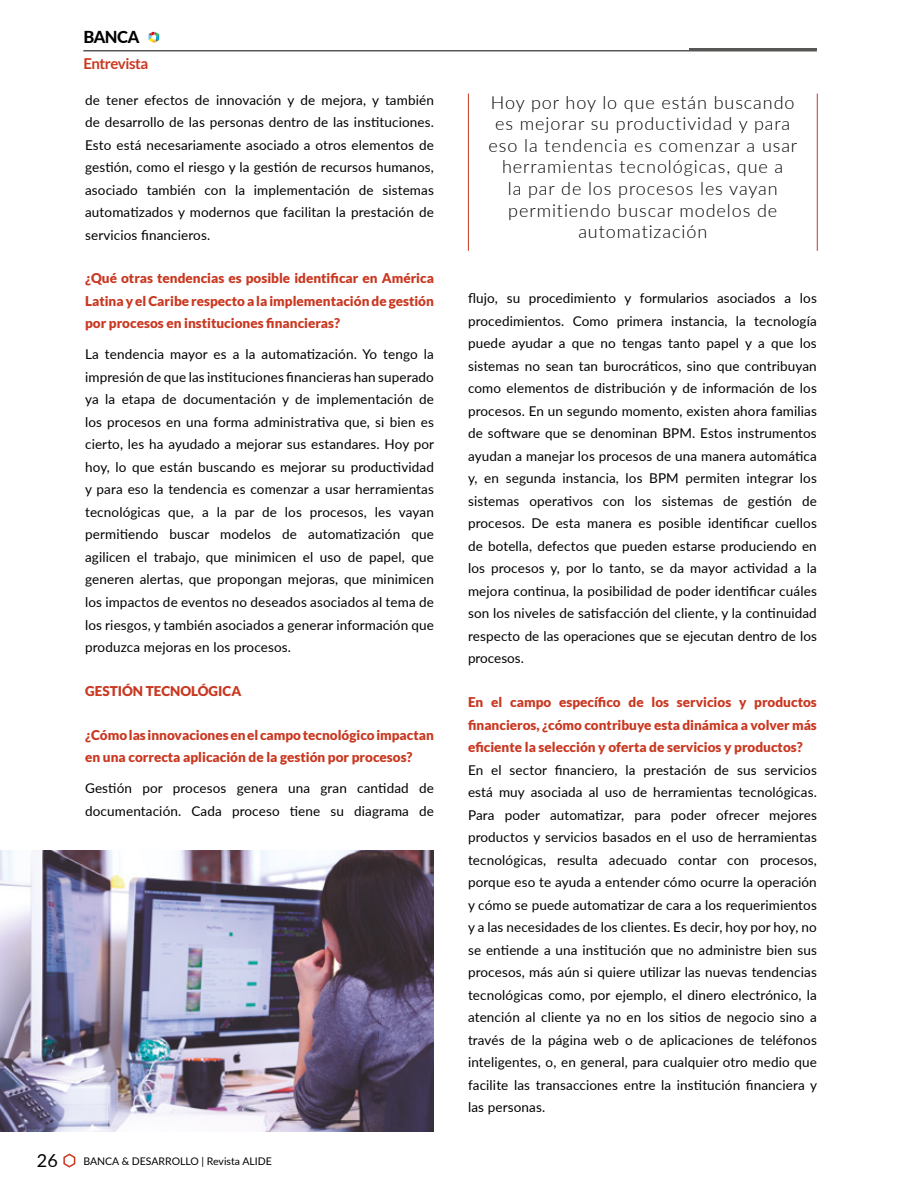
<style>
.page{position:relative;width:902px;height:1195px;background:#fff}
.page>*{position:absolute;margin:0;border:0;box-sizing:border-box;transform-origin:0 0}
.t1{font:300 18px/21.6px "Lato";letter-spacing:.05em;color:#000;text-align:center}
.t2{font:18px "Lato";color:#000}
.t3{font:800 16.5px "Lato";letter-spacing:-.025em;color:#000}
.t4{font:700 15px "Lato";letter-spacing:-.03em;color:#c93821}
.t5{font:13.5px/22.5px "Lato";letter-spacing:.01em;color:#000;text-align:justify}
.t6{font:900 13.5px/22.5px "Lato";color:#c93821;text-align:justify}
.t7{font:10.5px "Lato";color:#000}
</style>
<div class="page">
<svg style="left:63px;top:1153px;width:13px;height:15px"></svg>
<hr style="left:83px;top:50px;width:733px;height:1px;background:#575756">
<hr style="left:689px;top:48px;width:127px;height:2px;background:#575756">
<svg style="left:148px;top:32px;width:11px;height:11px"></svg>
<hr style="left:468px;top:94px;width:1px;height:157px;background:#c93821">
<hr style="left:816px;top:94px;width:1px;height:157px;background:#c93821">
<img style="left:0;top:850px;width:434px;height:281px">
<p class="t3" style="left:83px;top:25px;width:57px">BANCA</p>
<p class="t4" style="left:83px;top:55px;width:67px">Entrevista</p>
<p class="t5" style="left:85px;top:88px;width:350px">de tener efectos de innovación y de mejora, y también de desarrollo de las personas dentro de las instituciones.<br>Esto está necesariamente asociado a otros elementos de gestión, como el riesgo y la gestión de recursos humanos, asociado también con la implementación de sistemas automatizados y modernos que facilitan la prestación de servicios financieros.</p>
<p class="t6" style="left:85px;top:267px;width:350px">¿Qué otras tendencias es posible identificar en América Latina y el Caribe respecto a la implementación de gestión por procesos en instituciones financieras?</p>
<p class="t5" style="left:85px;top:343px;width:350px">La tendencia mayor es a la automatización. Yo tengo la impresión de que las instituciones financieras han superado ya la etapa de documentación y de implementación de los procesos en una forma administrativa que, si bien es cierto, les ha ayudado a mejorar sus estandares. Hoy por hoy, lo que están buscando es mejorar su productividad y para eso la tendencia es comenzar a usar herramientas tecnológicas que, a la par de los procesos, les vayan permitiendo buscar modelos de automatización que agilicen el trabajo, que minimicen el uso de papel, que generen alertas, que propongan mejoras, que minimicen los impactos de eventos no deseados asociados al tema de los riesgos, y también asociados a generar información que produzca mejoras en los procesos.</p>
<p class="t6" style="left:85px;top:679px;width:158px">GESTIÓN TECNOLÓGICA</p>
<p class="t6" style="left:85px;top:723px;width:350px">¿Cómo las innovaciones en el campo tecnológico impactan en una correcta aplicación de la gestión por procesos?</p>
<p class="t5" style="left:85px;top:776px;width:350px">Gestión por procesos genera una gran cantidad de documentación. Cada proceso tiene su diagrama de</p>
<h1 class="t2" style="left:37px;top:1147px;width:22px">26</h1>
<p class="t7" style="left:83px;top:1153px;width:190px">BANCA &amp; DESARROLLO | Revista ALIDE</p>
<h1 class="t1" style="left:488px;top:91px;width:310px">Hoy por hoy lo que están buscando es mejorar su productividad y para eso la tendencia es comenzar a usar herramientas tecnológicas, que a<br>la par de los procesos les vayan permitiendo buscar modelos de automatización</h1>
<p class="t5" style="left:468px;top:286px;width:350px">flujo, su procedimiento y formularios asociados a los procedimientos. Como primera instancia, la tecnología puede ayudar a que no tengas tanto papel y a que los sistemas no sean tan burocráticos, sino que contribuyan como elementos de distribución y de información de los procesos. En un segundo momento, existen ahora familias de software que se denominan BPM. Estos instrumentos ayudan a manejar los procesos de una manera automática y, en segunda instancia, los BPM permiten integrar los sistemas operativos con los sistemas de gestión de procesos. De esta manera es posible identificar cuellos de botella, defectos que pueden estarse produciendo en los procesos y, por lo tanto, se da mayor actividad a la mejora continua, la posibilidad de poder identificar cuáles son los niveles de satisfacción del cliente, y la continuidad respecto de las operaciones que se ejecutan dentro de los procesos.</p>
<p class="t6" style="left:468px;top:691px;width:350px">En el campo específico de los servicios y productos financieros, ¿cómo contribuye esta dinámica a volver más eficiente la selección y oferta de servicios y productos?</p>
<p class="t5" style="left:468px;top:758px;width:350px">En el sector financiero, la prestación de sus servicios está muy asociada al uso de herramientas tecnológicas.<br>Para poder automatizar, para poder ofrecer mejores productos y servicios basados en el uso de herramientas tecnológicas, resulta adecuado contar con procesos, porque eso te ayuda a entender cómo ocurre la operación y cómo se puede automatizar de cara a los requerimientos y a las necesidades de los clientes. Es decir, hoy por hoy, no se entiende a una institución que no administre bien sus procesos, más aún si quiere utilizar las nuevas tendencias tecnológicas como, por ejemplo, el dinero electrónico, la atención al cliente ya no en los sitios de negocio sino a través de la página web o de aplicaciones de teléfonos inteligentes, o, en general, para cualquier otro medio que facilite las transacciones entre la institución financiera y las personas.</p>
</div>
